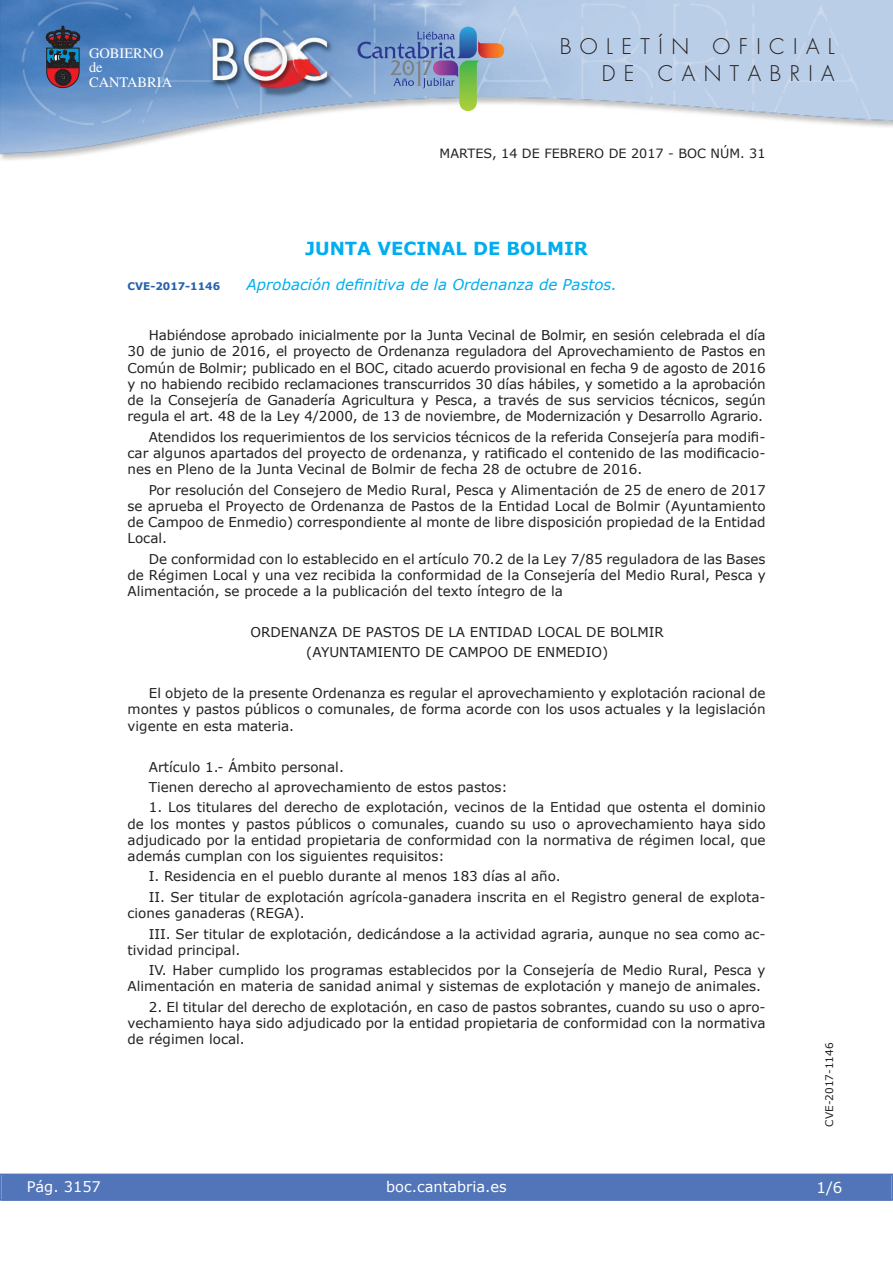
<style>
.page{position:relative;width:893px;height:1263px;background:#fff}
.page>*{position:absolute;margin:0;border:0;box-sizing:border-box;transform-origin:0 0}
.t1{font:300 21px/27px "Futura";letter-spacing:.4em;color:#231f20;text-align:right}
.t2{font:700 18px "Verdana";color:#00aeef}
.t3{font:italic 15px "Verdana";color:#00aeef}
.t4{font:15px "Verdana";color:#fff}
.t5{font:14.55px "Verdana";color:#fff}
.t6{font:14.4px/14.5px "Times";color:#fff}
.t7{font:13.5px/16.2px "Verdana";color:#231f20;text-align:justify}
.t8{font:12.75px "Verdana";color:#231f20}
.t9{font:10.5px "Verdana";color:#231f20}
.t10{font:700 10.5px "Verdana";color:#2561ad}
</style>
<div class="page">
<img style="left:0;top:0;width:893px;height:161px">
<svg style="left:46px;top:26px;width:34px;height:62px;background:#474054"></svg>
<svg style="left:357px;top:27px;width:148px;height:85px;background:#93a9c1"></svg>
<div style="left:1px;top:1174px;width:890px;height:27px;background:#5175b8"></div>
<div style="left:0;top:1174px;width:893px;height:27px;border:1px solid #5175b8"></div>
<p class="t6" style="left:89px;top:47px;width:85px">GOBIERNO de<br>CANTABRIA</p>
<h1 class="t1" style="left:560px;top:35px;width:277px">BOLETÍN OFICIAL<br>DE CANTABRIA</h1>
<p class="t8" style="left:440px;top:145px;width:327px">MARTES, 14 DE FEBRERO DE 2017 - BOC NÚM. 31</p>
<h2 class="t2" style="left:305px;top:237px;width:284px">JUNTA VECINAL DE BOLMIR</h2>
<p class="t10" style="left:128px;top:279px;width:94px">CVE-2017-1146</p>
<p class="t3" style="left:247px;top:275px;width:372px">Aprobación definitiva de la Ordenanza de Pastos.</p>
<p class="t7" style="left:128px;top:327px;width:640px;text-indent:21px">Habiéndose aprobado inicialmente por la Junta Vecinal de Bolmir, en sesión celebrada el día 30 de junio de 2016, el proyecto de Ordenanza reguladora del Aprovechamiento de Pastos en Común de Bolmir; publicado en el BOC, citado acuerdo provisional en fecha 9 de agosto de 2016 y no habiendo recibido reclamaciones transcurridos 30 días hábiles, y sometido a la aprobación de la Consejería de Ganadería Agricultura y Pesca, a través de sus servicios técnicos, según regula el art. 48 de la Ley 4/2000, de 13 de noviembre, de Modernización y Desarrollo Agrario.</p>
<p class="t7" style="left:128px;top:428px;width:639px;text-indent:21px">Atendidos los requerimientos de los servicios técnicos de la referida Consejería para modifi&shy;car algunos apartados del proyecto de ordenanza, y ratificado el contenido de las modificacio&shy;nes en Pleno de la Junta Vecinal de Bolmir de fecha 28 de octubre de 2016.</p>
<p class="t7" style="left:128px;top:481px;width:639px;text-indent:21px">Por resolución del Consejero de Medio Rural, Pesca y Alimentación de 25 de enero de 2017 se aprueba el Proyecto de Ordenanza de Pastos de la Entidad Local de Bolmir (Ayuntamiento de Campoo de Enmedio) correspondiente al monte de libre disposición propiedad de la Entidad Local.</p>
<p class="t7" style="left:128px;top:550px;width:639px;text-indent:21px">De conformidad con lo establecido en el artículo 70.2 de la Ley 7/85 reguladora de las Bases de Régimen Local y una vez recibida la conformidad de la Consejería del Medio Rural, Pesca y Alimentación, se procede a la publicación del texto íntegro de la</p>
<p class="t7" style="left:251px;top:621px;width:415px;line-height:20.4px;text-align:center">ORDENANZA DE PASTOS DE LA ENTIDAD LOCAL DE BOLMIR (AYUNTAMIENTO DE CAMPOO DE ENMEDIO)</p>
<p class="t7" style="left:128px;top:685px;width:639px;text-indent:21px">El objeto de la presente Ordenanza es regular el aprovechamiento y explotación racional de montes y pastos públicos o comunales, de forma acorde con los usos actuales y la legislación vigente en esta materia.</p>
<p class="t7" style="left:149px;top:756px;width:360px;line-height:20.4px">Artículo 1.- Ámbito personal.<br>Tienen derecho al aprovechamiento de estos pastos:</p>
<p class="t7" style="left:128px;top:799px;width:639px;text-indent:21px">1. Los titulares del derecho de explotación, vecinos de la Entidad que ostenta el dominio de los montes y pastos públicos o comunales, cuando su uso o aprovechamiento haya sido adjudicado por la entidad propietaria de conformidad con la normativa de régimen local, que además cumplan con los siguientes requisitos:</p>
<p class="t7" style="left:149px;top:866px;width:618px;line-height:20.4px">I. Residencia en el pueblo durante al menos 183 días al año.<br>II. Ser titular de explotación agrícola-ganadera inscrita en el Registro general de explota-</p>
<p class="t7" style="left:149px;top:903px;width:618px;line-height:20.4px;text-indent:-21px">ciones ganaderas (REGA).<br>III. Ser titular de explotación, dedicándose a la actividad agraria, aunque no sea como ac-</p>
<p class="t7" style="left:149px;top:939px;width:618px;line-height:20.4px;text-indent:-21px">tividad principal.<br>IV. Haber cumplido los programas establecidos por la Consejería de Medio Rural, Pesca y</p>
<p class="t7" style="left:128px;top:978px;width:635px">Alimentación en materia de sanidad animal y sistemas de explotación y manejo de animales.</p>
<p class="t7" style="left:128px;top:998px;width:639px;text-indent:21px">2. El titular del derecho de explotación, en caso de pastos sobrantes, cuando su uso o apro&shy;vechamiento haya sido adjudicado por la entidad propietaria de conformidad con la normativa de régimen local.</p>
<p class="t5" style="left:27px;top:1177px;width:76px">Pág. 3157</p>
<p class="t5" style="left:386px;top:1178px;width:122px">boc.cantabria.es</p>
<p class="t9" style="left:823px;top:1127px;width:86px;rotate:-90deg">CVE-2017-1146</p>
<p class="t4" style="left:816px;top:1178px;width:27px">1/6</p>
</div>
